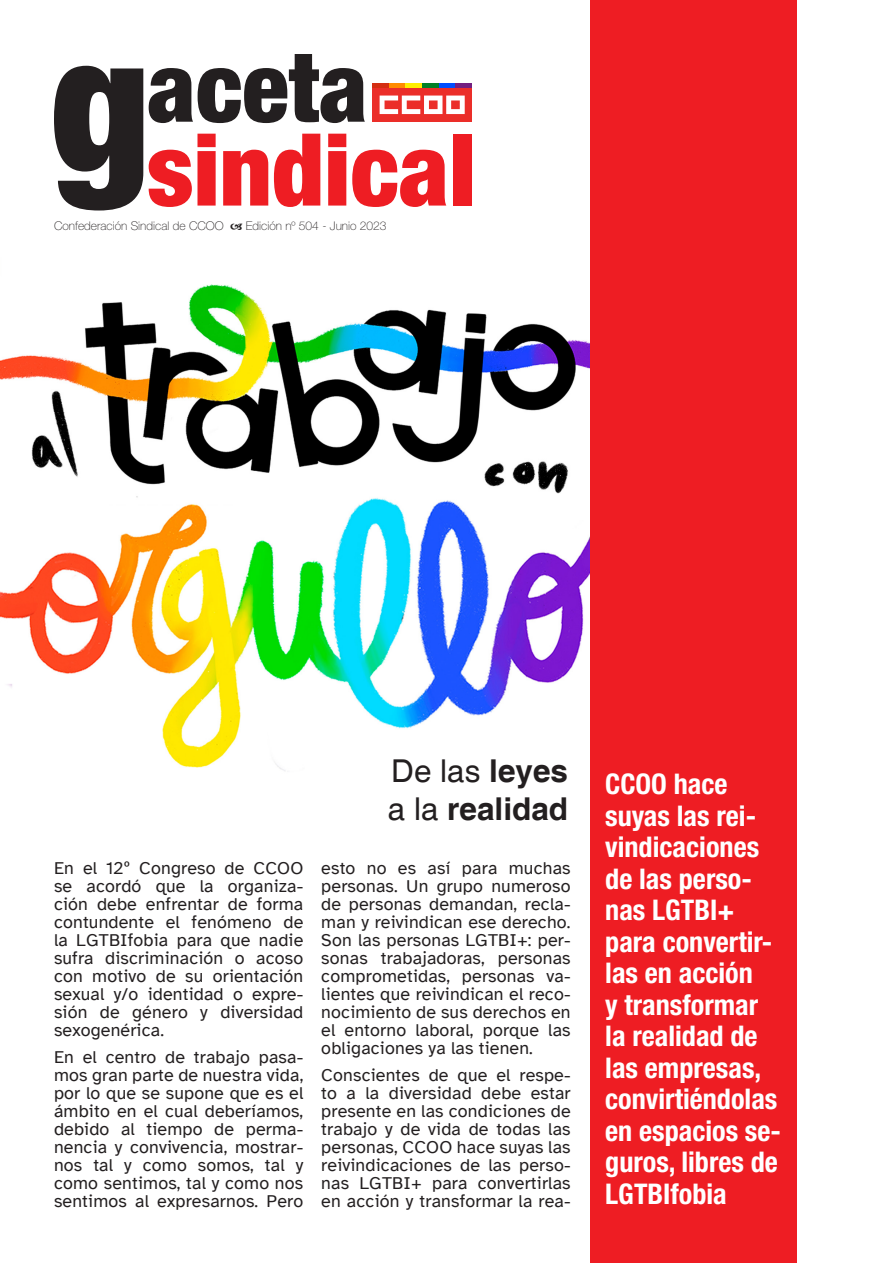
<style>
.page{position:relative;width:893px;height:1263px;background:#fff}
.page>*{position:absolute;margin:0;border:0;box-sizing:border-box;transform-origin:0 0}
.t1{font:700 31.5px "Helvetica";color:#231f20}
.t2{font:31.5px "Helvetica";color:#231f20}
.t3{font:700 condensed 28.5px/31.5px "Helvetica Neue LT Std";color:#fff}
.Entradillas{font:18px/18px "Atkinson Hyperlegible";letter-spacing:.01em;color:#231f20;text-align:justify}
.t4{font:100 12px "Helvetica Neue LT Std";color:#231f20}
.s1{font-weight:700}
.s2{font-weight:400}
</style>
<div class="page">
<img style="left:0;top:284px;width:590px;height:487px">
<div style="left:590px;top:0;width:207px;height:1263px;background:#ee1d23"></div>
<svg style="left:54px;top:66px;width:89px;height:144px"></svg>
<svg style="left:149px;top:54px;width:216px;height:69px"></svg>
<svg style="left:149px;top:134px;width:67px;height:73px"></svg>
<svg style="left:223px;top:150px;width:45px;height:56px"></svg>
<svg style="left:274px;top:134px;width:46px;height:73px"></svg>
<svg style="left:328px;top:134px;width:18px;height:72px"></svg>
<svg style="left:352px;top:150px;width:94px;height:57px"></svg>
<div style="left:453px;top:134px;width:18px;height:72px;background:#ee1d23"></div>
<div style="left:372px;top:83px;width:18px;height:6px;background:#d42e12"></div>
<div style="left:389px;top:83px;width:17px;height:6px;background:#ff8c00"></div>
<div style="left:405px;top:83px;width:18px;height:6px;background:#ffed00"></div>
<div style="left:422px;top:83px;width:18px;height:6px;background:#008026"></div>
<div style="left:439px;top:83px;width:17px;height:6px;background:#004dff"></div>
<div style="left:455px;top:83px;width:17px;height:6px;background:#731f80"></div>
<div style="left:372px;top:88px;width:100px;height:33px;background:#eb2e29"></div>
<svg style="left:380px;top:96px;width:85px;height:18px"></svg>
<p class="t4" style="left:54px;top:219px;width:171px">Confederación Sindical de CCOO</p>
<p class="t4" style="left:246px;top:219px;width:142px">Edición nº 504 - Junio 2023</p>
<p class="Entradillas" style="left:54px;top:859px;width:251px">En el 12º Congreso de CCOO se acordó que la organiza&shy;ción debe enfrentar de forma contundente el fenómeno de la LGTBIfobia para que nadie sufra discriminación o acoso con motivo de su orientación sexual y/o identidad o expre&shy;sión de género y diversidad sexogenérica.</p>
<p class="Entradillas" style="left:54px;top:1048px;width:251px">En el centro de trabajo pasa&shy;mos gran parte de nuestra vida, por lo que se supone que es el ámbito en el cual deberíamos, debido al tiempo de perma&shy;nencia y convivencia, mostrar&shy;nos tal y como somos, tal y como sentimos, tal y como nos sentimos al expresarnos. Pero</p>
<p class="t2" style="left:391px;top:753px;width:178px">De las <span class="s1">leyes</span></p>
<p class="t1" style="left:388px;top:790px;width:182px"><span class="s2">a la</span> realidad</p>
<p class="Entradillas" style="left:321px;top:859px;width:251px">esto no es así para muchas personas. Un grupo numeroso de personas demandan, recla&shy;man y reivindican ese derecho.<br>Son las personas LGTBI+: per&shy;sonas trabajadoras, personas comprometidas, personas va&shy;lientes que reivindican el reco&shy;nocimiento de sus derechos en el entorno laboral, porque las obligaciones ya las tienen.</p>
<p class="Entradillas" style="left:321px;top:1066px;width:251px">Conscientes de que el respe&shy;to a la diversidad debe estar presente en las condiciones de trabajo y de vida de todas las personas, CCOO hace suyas las reivindicaciones de las perso&shy;nas LGTBI+ para convertirlas en acción y transformar la rea-</p>
<p class="t3" style="left:605px;top:768px;width:177px">CCOO hace suyas las rei&shy;vindicaciones de las perso&shy;nas LGTBI+ para convertir&shy;las en acción<br>y transformar la realidad de las empresas, convirtiéndolas en espacios se&shy;guros, libres de<br>LGTBIfobia</p>
</div>
